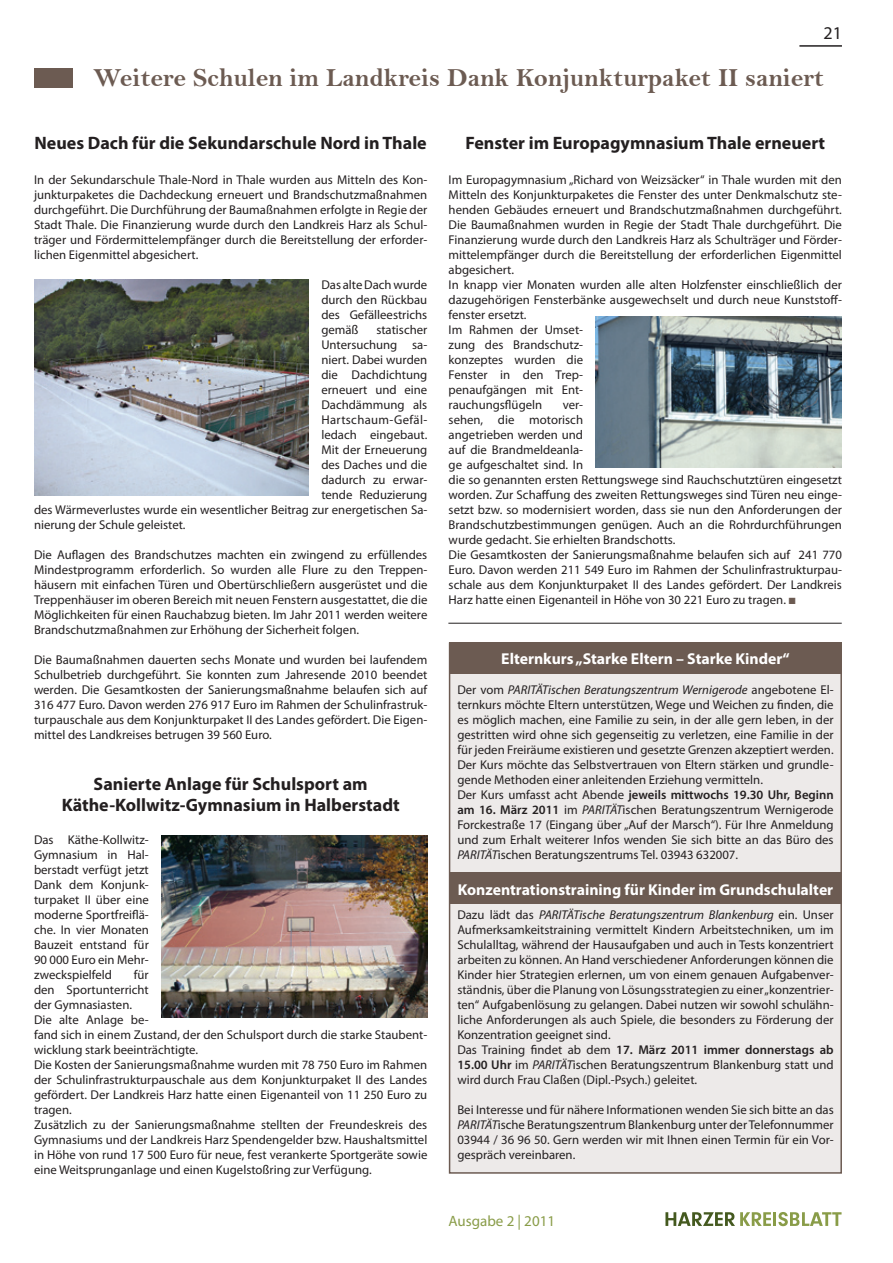
<style>
.page{position:relative;width:893px;height:1263px;background:#fff}
.page>*{position:absolute;margin:0;border:0;box-sizing:border-box;transform-origin:0 0}
.t1{font:26.25px "Bell MT Bold";color:#6c5b52}
.t2{font:700 18px/21px "Myriad Pro";color:#231f20;text-align:center}
.t3{font:18px "Myriad Pro";color:#231f20}
.t4{font:700 15.75px "Myriad Pro";color:#fff}
.t5{font:15px "Myriad Pro";color:#899c48}
.t6{font:12.75px/15px "Myriad Pro";color:#231f20;text-align:justify}
.t7{font:12.75px "Myriad Pro";letter-spacing:.025em;color:#231f20}
.s1{color:#6c5b52}
.s2{font-style:italic}
.s3{font-weight:600}
</style>
<div class="page">
<hr style="left:799px;top:45px;width:43px;height:2px;background:#231f20">
<svg style="left:665px;top:1212px;width:106px;height:14px"></svg>
<hr style="left:773px;top:1212px;width:3px;height:14px;background:#899c48">
<svg style="left:778px;top:1212px;width:63px;height:14px"></svg>
<img style="left:34px;top:279px;width:275px;height:217px">
<img style="left:162px;top:835px;width:266px;height:183px">
<hr style="left:448px;top:623px;width:394px;height:1px;background:#231f20">
<div style="left:449px;top:642px;width:393px;height:532px;background:#edeae9;border:2px solid #6c5b52"></div>
<div style="left:449px;top:642px;width:393px;height:31px;background:#6c5b52"></div>
<div style="left:449px;top:872px;width:393px;height:31px;background:#6c5b52"></div>
<div style="left:34px;top:68px;width:39px;height:19px;background:#6c5b52"></div>
<img style="left:596px;top:317px;width:246px;height:151px">
<h2 class="t3" style="left:823px;top:22px;width:20px">21</h2>
<h1 class="t1" style="left:94px;top:62px;width:732px">Weitere Schulen im Landkreis Dank Konjunkturpaket II saniert</h1>
<h2 class="t2" style="left:35px;top:131px;width:394px">Neues Dach für die Sekundarschule Nord in Thale</h2>
<p class="t6" style="left:34px;top:172px;width:395px">In der Sekundarschule Thale-Nord in Thale wurden aus Mitteln des Kon&shy;junkturpaketes die Dachdeckung erneuert und Brandschutzmaßnahmen durchgeführt. Die Durchführung der Baumaßnahmen erfolgte in Regie der Stadt Thale. Die Finanzierung wurde durch den Landkreis Harz als Schul&shy;träger und Fördermittelempfänger durch die Bereitstellung der erforder&shy;lichen Eigenmittel abgesichert.</p>
<p class="t6" style="left:321px;top:277px;width:107px">Das alte Dach wurde durch den Rückbau des Gefälleestrichs gemäß</p>
<p class="t6" style="left:376px;top:322px;width:52px">statischer</p>
<p class="t6" style="left:321px;top:337px;width:107px">Untersuchung sa-</p>
<p class="t6" style="left:321px;top:352px;width:107px">niert. Dabei wurden</p>
<p class="t6" style="left:321px;top:367px;width:107px">die Dachdichtung</p>
<p class="t6" style="left:321px;top:382px;width:107px">erneuert und eine</p>
<p class="t6" style="left:321px;top:397px;width:107px">Dachdämmung als</p>
<p class="t7" style="left:321px;top:412px;width:107px">Hartschaum-Gefäl-</p>
<p class="t6" style="left:321px;top:427px;width:107px">ledach eingebaut.</p>
<p class="t6" style="left:321px;top:442px;width:107px">Mit der Erneuerung</p>
<p class="t6" style="left:321px;top:457px;width:107px">des Daches und die</p>
<p class="t6" style="left:321px;top:472px;width:107px">dadurch zu erwar-</p>
<p class="t6" style="left:321px;top:487px;width:107px">tende Reduzierung</p>
<p class="t6" style="left:34px;top:502px;width:395px">des Wärmeverlustes wurde ein wesentlicher Beitrag zur energetischen Sa-</p>
<p class="t6" style="left:34px;top:517px;width:153px">nierung der Schule geleistet.</p>
<p class="t6" style="left:34px;top:547px;width:395px">Die Auflagen des Brandschutzes machten ein zwingend zu erfüllendes Mindestprogramm erforderlich. So wurden alle Flure zu den Treppen&shy;häusern mit einfachen Türen und Obertürschließern ausgerüstet und die Treppenhäuser im oberen Bereich mit neuen Fenstern ausgestattet, die die Möglichkeiten für einen Rauchabzug bieten. Im Jahr 2011 werden weitere Brandschutzmaßnahmen zur Erhöhung der Sicherheit folgen.</p>
<p class="t6" style="left:34px;top:652px;width:395px">Die Baumaßnahmen dauerten sechs Monate und wurden bei laufendem Schulbetrieb durchgeführt. Sie konnten zum Jahresende 2010 beendet werden. Die Gesamtkosten der Sanierungsmaßnahme belaufen sich auf 316 477 Euro. Davon werden 276 917 Euro im Rahmen der Schulinfrastruk&shy;turpauschale aus dem Konjunkturpaket II des Landes gefördert. Die Eigen&shy;mittel des Landkreises betrugen 39 560 Euro.</p>
<h2 class="t2" style="left:62px;top:773px;width:339px">Sanierte Anlage für Schulsport am<br>Käthe-Kollwitz-Gymnasium in Halberstadt</h2>
<p class="t6" style="left:34px;top:832px;width:116px">Das Käthe-Kollwitz-Gymnasium in Hal&shy;berstadt verfügt jetzt Dank dem Konjunk&shy;turpaket II über eine moderne Sportfreiflä&shy;che. In vier Monaten Bauzeit entstand für 90 000 Euro ein Mehr&shy;zweckspielfeld</p>
<p class="t6" style="left:34px;top:967px;width:395px;text-align:left;text-indent:100px">für<br>den Sportunterricht<br>der Gymnasiasten.<br>Die alte Anlage be-<br>fand sich in einem Zustand, der den Schulsport durch die starke Staubent&shy;wicklung stark beeinträchtigte.<br>Die Kosten der Sanierungsmaßnahme wurden mit 78 750 Euro im Rahmen der Schulinfrastrukturpauschale aus dem Konjunkturpaket II des Landes gefördert. Der Landkreis Harz hatte einen Eigenanteil von 11 250 Euro zu tragen.<br>Zusätzlich zu der Sanierungsmaßnahme stellten der Freundeskreis des Gymnasiums und der Landkreis Harz Spendengelder bzw. Haushaltsmittel in Höhe von rund 17 500 Euro für neue, fest verankerte Sportgeräte sowie eine Weitsprunganlage und einen Kugelstoßring zur Verfügung.</p>
<h2 class="t2" style="left:465px;top:131px;width:361px">Fenster im Europagymnasium Thale erneuert</h2>
<p class="t6" style="left:449px;top:172px;width:395px;text-align:left">Im Europagymnasium „Richard von Weizsäcker“ in Thale wurden mit den Mitteln des Konjunkturpaketes die Fenster des unter Denkmalschutz ste&shy;henden Gebäudes erneuert und Brandschutzmaßnahmen durchgeführt.<br>Die Baumaßnahmen wurden in Regie der Stadt Thale durchgeführt. Die Finanzierung wurde durch den Landkreis Harz als Schulträger und Förder&shy;mittelempfänger durch die Bereitstellung der erforderlichen Eigenmittel abgesichert.<br>In knapp vier Monaten wurden alle alten Holzfenster einschließlich der dazugehörigen Fensterbänke ausgewechselt und durch neue Kunststoff&shy;fenster ersetzt.<br>Im Rahmen der Umset-<br>zung des Brandschutz-<br>konzeptes wurden die<br>Fenster in den Trep-<br>penaufgängen mit Ent-<br>rauchungsflügeln</p>
<p class="t6" style="left:449px;top:397px;width:395px;text-align:left;text-indent:114px">ver-<br>sehen, die motorisch<br>angetrieben werden und<br>auf die Brandmeldeanla-<br>ge aufgeschaltet sind. In<br>die so genannten ersten Rettungswege sind Rauchschutztüren eingesetzt worden. Zur Schaffung des zweiten Rettungsweges sind Türen neu einge&shy;setzt bzw. so modernisiert worden, dass sie nun den Anforderungen der Brandschutzbestimmungen genügen. Auch an die Rohrdurchführungen wurde gedacht. Sie erhielten Brandschotts.<br>Die Gesamtkosten der Sanierungsmaßnahme belaufen sich auf 241 770<br>Euro. Davon werden 211 549 Euro im Rahmen der Schulinfrastrukturpau&shy;schale aus dem Konjunkturpaket II des Landes gefördert. Der Landkreis Harz hatte einen Eigenanteil in Höhe von 30 221 Euro zu tragen. <span class="s1">■</span></p>
<p class="t4" style="left:501px;top:648px;width:290px">Elternkurs „Starke Eltern – Starke Kinder“</p>
<p class="t6" style="left:457px;top:682px;width:378px;text-align:left">Der vom <span class="s2">PARITÄTischen Beratungszentrum Wernigerode</span> angebotene El&shy;ternkurs möchte Eltern unterstützen, Wege und Weichen zu finden, die es möglich machen, eine Familie zu sein, in der alle gern leben, in der gestritten wird ohne sich gegenseitig zu verletzen, eine Familie in der für jeden Freiräume existieren und gesetzte Grenzen akzeptiert werden.<br>Der Kurs möchte das Selbstvertrauen von Eltern stärken und grundle&shy;gende Methoden einer anleitenden Erziehung vermitteln.<br>Der Kurs umfasst acht Abende <span class="s3">jeweils mittwochs 19.30 Uhr, Beginn am 16. März 2011</span> im <span class="s2">PARITÄT</span>ischen Beratungszentrum Wernigerode Forckestraße 17 (Eingang über „Auf der Marsch“). Für Ihre Anmeldung und zum Erhalt weiterer Infos wenden Sie sich bitte an das Büro des <span class="s2">PARITÄT</span>ischen Beratungszentrums Tel. 03943 632007.</p>
<p class="t4" style="left:458px;top:879px;width:377px">Konzentrationstraining für Kinder im Grundschulalter</p>
<p class="t6" style="left:457px;top:907px;width:378px;text-align:left">Dazu lädt das <span class="s2">PARITÄTische Beratungszentrum Blankenburg</span> ein. Unser Aufmerksamkeitstraining vermittelt Kindern Arbeitstechniken, um im Schulalltag, während der Hausaufgaben und auch in Tests konzentriert arbeiten zu können. An Hand verschiedener Anforderungen können die Kinder hier Strategien erlernen, um von einem genauen Aufgabenver&shy;ständnis, über die Planung von Lösungsstrategien zu einer „konzentrier&shy;ten“ Aufgabenlösung zu gelangen. Dabei nutzen wir sowohl schulähn&shy;liche Anforderungen als auch Spiele, die besonders zu Förderung der Konzentration geeignet sind.<br>Das Training findet ab dem <span class="s3">17. März 2011 immer donnerstags ab 15.00 Uhr</span> im <span class="s2">PARITÄT</span>ischen Beratungszentrum Blankenburg statt und wird durch Frau Claßen (Dipl.-Psych.) geleitet.</p>
<p class="t6" style="left:457px;top:1102px;width:378px">Bei Interesse und für nähere Informationen wenden Sie sich bitte an das <span class="s2">PARITÄT</span>ische Beratungszentrum Blankenburg unter der Telefonnummer 03944 / 36 96 50. Gern werden wir mit Ihnen einen Termin für ein Vor&shy;gespräch vereinbaren.</p>
<p class="t5" style="left:449px;top:1211px;width:108px">Ausgabe 2 | 2011</p>
</div>
